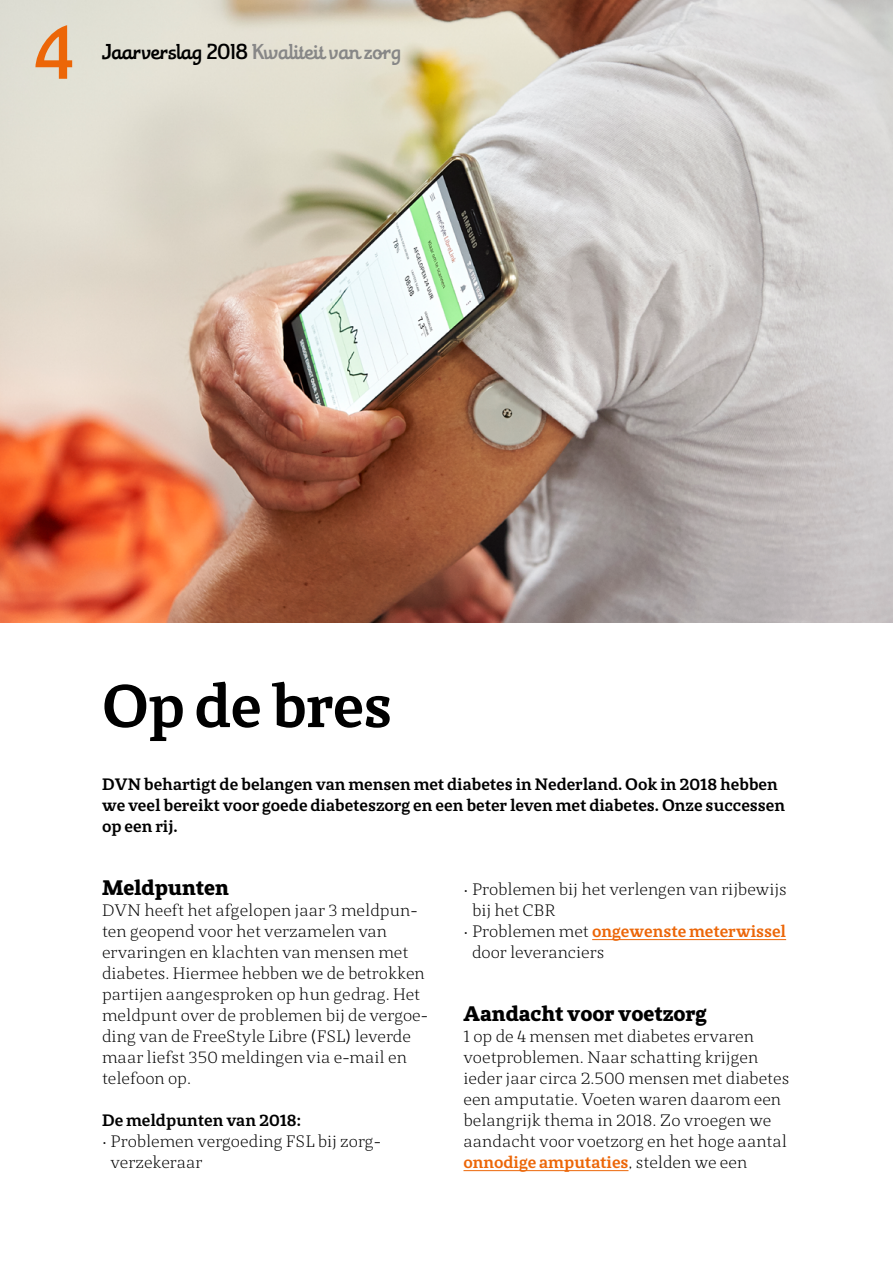
<style>
.page{position:relative;width:893px;height:1263px;background:#fff}
.page>*{position:absolute;margin:0;border:0;box-sizing:border-box;transform-origin:0 0}
.t1{font:72px "Theorem";color:#ec6608}
.t2{font:700 60px "St Marie";letter-spacing:-.01em;color:#000}
.t3{font:21px "Theorem";letter-spacing:.01em;color:#878787}
.t4{font:900 21px "St Marie";color:#000}
.t5{font:300 16.5px/21px "St Marie";color:#000}
.t6{font:700 16.5px/21px "St Marie";color:#000}
.s1{color:#000}
.s2{font-weight:700;color:#ec6608}
</style>
<div class="page">
<hr style="left:592px;top:939px;width:194px;height:1px;background:#ec6608">
<hr style="left:463px;top:1170px;width:165px;height:1px;background:#ec6608">
<img style="left:0;top:0;width:893px;height:622px">
<h1 class="t1" style="left:34px;top:10px;width:41px">4</h1>
<p class="t3" style="left:102px;top:39px;width:300px"><span class="s1">Jaarverslag 2018</span> Kwaliteit van zorg</p>
<h2 class="t2" style="left:102px;top:669px;width:292px">Op de bres</h2>
<p class="t6" style="left:102px;top:774px;width:685px">DVN behartigt de belangen van mensen met diabetes in Nederland. Ook in 2018 hebben we veel bereikt voor goede diabeteszorg en een beter leven met diabetes. Onze successen op een rij.</p>
<p class="t4" style="left:102px;top:875px;width:128px">Meldpunten</p>
<p class="t5" style="left:102px;top:900px;width:327px">DVN heeft het afgelopen jaar 3 meldpun&shy;ten geopend voor het verzamelen van ervaringen en klachten van mensen met diabetes. Hiermee hebben we de betrokken partijen aangesproken op hun gedrag. Het meldpunt over de problemen bij de vergoe&shy;ding van de FreeStyle Libre (FSL) leverde maar liefst 350 meldingen via e-mail en telefoon op.</p>
<p class="t6" style="left:102px;top:1110px;width:200px">De meldpunten van 2018:</p>
<p class="t5" style="left:111px;top:1131px;width:270px;text-indent:-8px">• Problemen vergoeding FSL bij zorg&shy;verzekeraar</p>
<p class="t5" style="left:472px;top:879px;width:316px;text-indent:-8px">• Problemen bij het verlengen van rijbewijs bij het CBR</p>
<p class="t5" style="left:472px;top:921px;width:316px;text-indent:-8px">• Problemen met <span class="s2">ongewenste meterwissel </span>door leveranciers</p>
<p class="t4" style="left:463px;top:1001px;width:245px">Aandacht voor voetzorg</p>
<p class="t5" style="left:463px;top:1026px;width:327px">1 op de 4 mensen met diabetes ervaren voetproblemen. Naar schatting krijgen ieder jaar circa 2.500 mensen met diabetes een amputatie. Voeten waren daarom een belangrijk thema in 2018. Zo vroegen we aandacht voor voetzorg en het hoge aantal <span class="s2">onnodige amputaties</span>, stelden we een</p>
</div>
